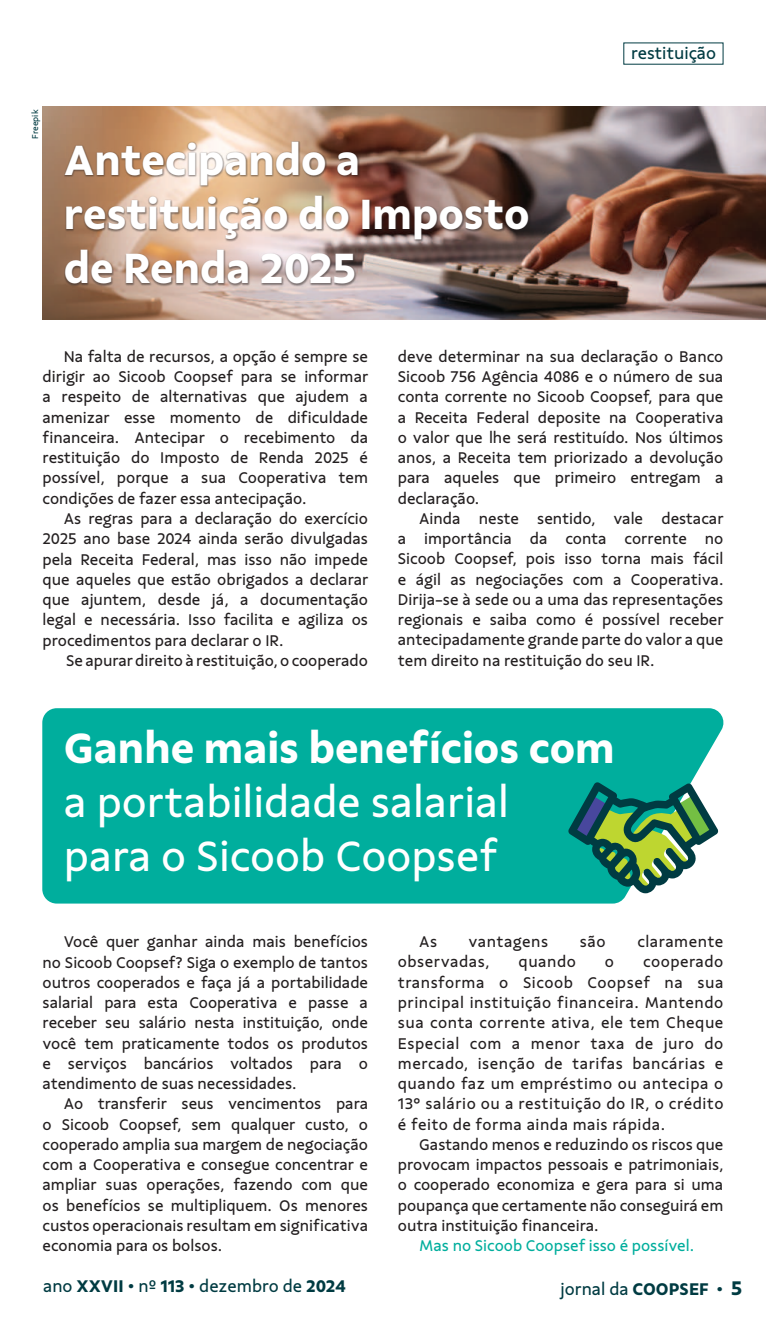
<style>
.page{position:relative;width:766px;height:1319px;background:#fff}
.page>*{position:absolute;margin:0;border:0;box-sizing:border-box;transform-origin:0 0}
.t1{font:700 45px/54px "Sicoob Sans RC4";color:#fff}
.t2{font:45px/54px "Sicoob Sans RC4";color:#fff}
.t3{font:18px "Sicoob Sans RC4";color:#003b42}
.t4{font:16.5px/20.2px "Sicoob Sans RC4";color:#231f20;text-align:justify}
.t5{font:16.5px "Sicoob Sans RC4";color:#00ae9d}
.t6{font:16.5px "Sicoob Sans RC4";letter-spacing:.03em;color:#231f20}
.t7{font:16.5px "Sicoob Sans RC4";letter-spacing:.025em;color:#231f20}
.t8{font:9px "Sicoob Sans RC4";color:#003b42}
.s1{font-weight:700}
.s2{font-weight:700;font-size:21px}
</style>
<div class="page">
<div style="left:42px;top:708px;width:682px;height:195px;background:#00ae9d"></div>
<img style="left:43px;top:106px;width:722px;height:213px">
<div style="left:64px;top:141px;width:467px;height:145px;background:#231f20;opacity:.5"></div>
<svg style="left:567px;top:782px;width:151px;height:111px"></svg>
<p class="t8" style="left:31px;top:139px;width:31px;rotate:-90deg">Freepik</p>
<h1 class="t1" style="left:64px;top:134px;width:467px">Antecipando a restituição do Imposto de Renda 2025</h1>
<p class="t3" style="left:631px;top:44px;width:86px">restituição</p>
<p class="t4" style="left:43px;top:347px;width:327px;text-indent:21px">Na falta de recursos, a opção é sempre se dirigir ao Sicoob Coopsef para se informar a respeito de alternativas que ajudem a amenizar esse momento de dificuldade financeira. Antecipar o recebimento da restituição do Imposto de Renda 2025 é possível, porque a sua Cooperativa tem condições de fazer essa antecipação.</p>
<p class="t4" style="left:43px;top:509px;width:327px;text-indent:21px">As regras para a declaração do exercício 2025 ano base 2024 ainda serão divulgadas pela Receita Federal, mas isso não impede que aqueles que estão obrigados a declarar que ajuntem, desde já, a documentação legal e necessária. Isso facilita e agiliza os procedimentos para declarar o IR.</p>
<p class="t4" style="left:66px;top:650px;width:303px">Se apurar direito à restituição, o cooperado</p>
<p class="t4" style="left:398px;top:347px;width:327px">deve determinar na sua declaração o Banco Sicoob 756 Agência 4086 e o número de sua conta corrente no Sicoob Coopsef, para que a Receita Federal deposite na Cooperativa o valor que lhe será restituído. Nos últimos anos, a Receita tem priorizado a devolução para aqueles que primeiro entregam a declaração.</p>
<p class="t4" style="left:398px;top:508px;width:327px;text-indent:21px">Ainda neste sentido, vale destacar a importância da conta corrente no Sicoob Coopsef, pois isso torna mais fácil e ágil as negociações com a Cooperativa.<br>Dirija-se à sede ou a uma das representações regionais e saiba como é possível receber antecipadamente grande parte do valor a que tem direito na restituição do seu IR.</p>
<h1 class="t1" style="left:64px;top:721px;width:552px">Ganhe mais benefícios com</h1>
<h1 class="t2" style="left:64px;top:776px;width:446px">a portabilidade salarial para o Sicoob Coopsef</h1>
<p class="t4" style="left:43px;top:932px;width:327px;text-indent:21px">Você quer ganhar ainda mais benefícios no Sicoob Coopsef? Siga o exemplo de tantos outros cooperados e faça já a portabilidade salarial para esta Cooperativa e passe a receber seu salário nesta instituição, onde você tem praticamente todos os produtos e serviços bancários voltados para o atendimento de suas necessidades.</p>
<p class="t4" style="left:43px;top:1094px;width:327px;text-indent:21px">Ao transferir seus vencimentos para o Sicoob Coopsef, sem qualquer custo, o cooperado amplia sua margem de negociação com a Cooperativa e consegue concentrar e ampliar suas operações, fazendo com que os benefícios se multipliquem. Os menores custos operacionais resultam em significativa economia para os bolsos.</p>
<p class="t4" style="left:419px;top:931px;width:20px">As</p>
<p class="t7" style="left:468px;top:933px;width:81px">vantagens</p>
<p class="t4" style="left:579px;top:931px;width:27px">são</p>
<p class="t6" style="left:637px;top:933px;width:88px">claramente</p>
<p class="t6" style="left:398px;top:953px;width:93px">observadas,</p>
<p class="t4" style="left:518px;top:952px;width:59px">quando</p>
<p class="t4" style="left:604px;top:952px;width:11px">o</p>
<p class="t4" style="left:398px;top:952px;width:327px;text-indent:245px">cooperado transforma o Sicoob Coopsef na sua principal instituição financeira. Mantendo sua conta corrente ativa, ele tem Cheque Especial com a menor taxa de juro do mercado, isenção de tarifas bancárias e quando faz um empréstimo ou antecipa o 13° salário ou a restituição do IR, o crédito é feito de forma ainda mais rápida.</p>
<p class="t4" style="left:398px;top:1134px;width:327px;text-indent:21px">Gastando menos e reduzindo os riscos que provocam impactos pessoais e patrimoniais, o cooperado economiza e gera para si uma poupança que certamente não conseguirá em outra instituição financeira.</p>
<p class="t5" style="left:419px;top:1236px;width:276px">Mas no Sicoob Coopsef isso é possível.</p>
<p class="t3" style="left:43px;top:1276px;width:304px">ano <span class="s1">XXVII •</span> nº <span class="s1">113 •</span> dezembro de <span class="s1">2024</span></p>
<p class="t3" style="left:560px;top:1279px;width:183px">jornal da <span class="s1">COOPSEF •</span> <span class="s2">5</span></p>
</div>
